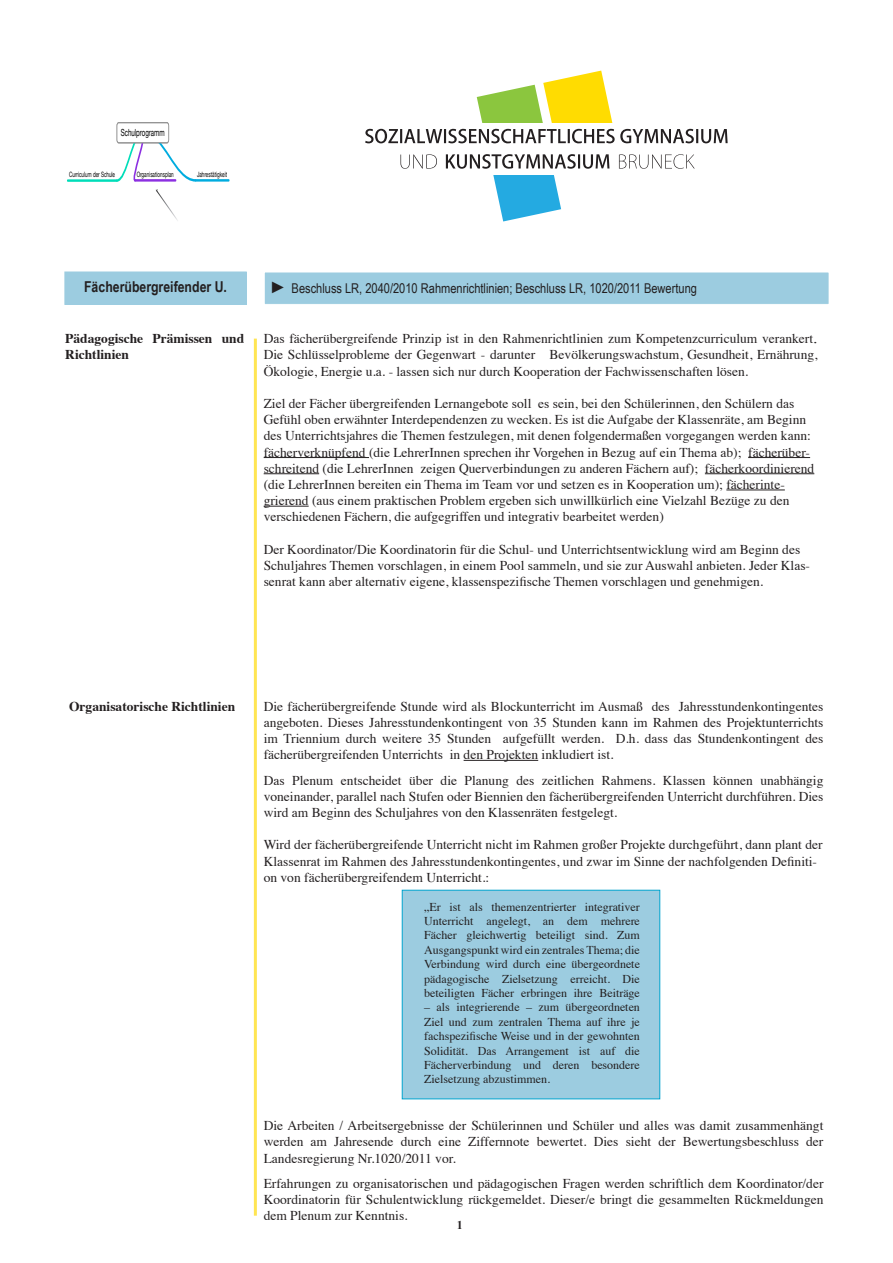
<style>
.page{position:relative;width:893px;height:1263px;background:#fff}
.page>*{position:absolute;margin:0;border:0;box-sizing:border-box;transform-origin:0 0}
.t1{font:700 15px "Arial Narrow";color:#231f20}
.Textfluss{font:13.5px/16.2px "Times";color:#231f20;text-align:justify}
.t2{font:13.5px "Arial Narrow";color:#231f20}
.Textfluss-2{font:700 13.5px/16.2px "Times";color:#231f20}
.Textfluss-3{font:12px/14.4px "Times";color:#231f20;text-align:justify}
.t3{font:700 12px "Times New Roman";color:#231f20}
.t4{font:9.75px "Helvetica Neue";color:#000;scale:.63 1}
.t5{font:7.35px "Helvetica Neue";color:#000;scale:.63 1}
.s1{font-size:16.5px;color:#fff}
.s2{font-family:"Times New Roman";font-size:18px}
</style>
<div class="page">
<hr style="left:254px;top:339px;width:3px;height:877px;background:#ffe553">
<div style="left:65px;top:272px;width:181px;height:32px;background:#9ccce0"></div>
<div style="left:65px;top:272px;width:182px;height:33px;border:1px solid #9ccce0"></div>
<div style="left:264px;top:272px;width:565px;height:32px;background:#9ccce0"></div>
<div style="left:264px;top:272px;width:565px;height:33px;border:1px solid #fff"></div>
<hr style="left:196px;top:179px;width:33px;height:2px;background:#00acdf">
<hr style="left:68px;top:180px;width:49px;height:2px;background:#00ddb9">
<svg style="left:115px;top:122px;width:82px;height:60px"></svg>
<svg style="left:155px;top:189px;width:23px;height:32px"></svg>
<svg style="left:365px;top:71px;width:363px;height:150px"></svg>
<div style="left:402px;top:890px;width:258px;height:209px;background:#9ccce0;border:1px solid #00a3ce"></div>
<hr style="left:264px;top:457px;width:105px;height:1px;background:#231f20">
<hr style="left:748px;top:457px;width:62px;height:1px;background:#231f20">
<hr style="left:264px;top:473px;width:55px;height:1px;background:#231f20">
<hr style="left:705px;top:473px;width:109px;height:1px;background:#231f20">
<hr style="left:726px;top:490px;width:59px;height:1px;background:#231f20">
<hr style="left:264px;top:506px;width:45px;height:1px;background:#231f20">
<hr style="left:464px;top:760px;width:74px;height:1px;background:#231f20">
<p class="t4" style="left:121px;top:126px;width:71px">Schulprogramm</p>
<p class="t5" style="left:69px;top:169px;width:74px">Curriculum der Schule</p>
<p class="t5" style="left:137px;top:169px;width:60px">Organisationsplan</p>
<p class="t5" style="left:197px;top:169px;width:49px">Jahrestätigkeit</p>
<p class="t1" style="left:84px;top:276px;width:144px">Fächerübergreifender U.</p>
<p class="t2" style="left:272px;top:279px;width:426px"><span class="s1">►</span> Beschluss LR, 2040/2010 Rahmenrichtlinien; Beschluss LR, 1020/2011 Bewertung</p>
<p class="Textfluss-2" style="left:65px;top:329px;width:180px">Pädagogische Prämissen und<br>Richtlinien</p>
<p class="Textfluss" style="left:264px;top:329px;width:555px">Das fächerübergreifende Prinzip ist in den Rahmenrichtlinien zum Kompetenzcurriculum verankert<span class="s2">.<br></span>Die Schlüsselprobleme der Gegenwart - darunter Bevölkerungswachstum, Gesundheit, Ernährung, Ökologie, Energie u.a. - lassen sich nur durch Kooperation der Fachwissenschaften lösen.</p>
<p class="Textfluss" style="left:264px;top:394px;width:552px;text-align:left">Ziel der Fächer übergreifenden Lernangebote soll es sein, bei den Schülerinnen, den Schülern das Gefühl oben erwähnter Interdependenzen zu wecken. Es ist die Aufgabe der Klassenräte, am Beginn des Unterrichtsjahres die Themen festzulegen, mit denen folgendermaßen vorgegangen werden kann: fächerverknüpfend (die LehrerInnen sprechen ihr Vorgehen in Bezug auf ein Thema ab); fächerüber&shy;schreitend (die LehrerInnen zeigen Querverbindungen zu anderen Fächern auf); fächerkoordinierend (die LehrerInnen bereiten ein Thema im Team vor und setzen es in Kooperation um); fächerinte&shy;grierend (aus einem praktischen Problem ergeben sich unwillkürlich eine Vielzahl Bezüge zu den verschiedenen Fächern, die aufgegriffen und integrativ bearbeitet werden)</p>
<p class="Textfluss" style="left:264px;top:540px;width:548px;text-align:left">Der Koordinator/Die Koordinatorin für die Schul- und Unterrichtsentwicklung wird am Beginn des<br>Schuljahres Themen vorschlagen, in einem Pool sammeln, und sie zur Auswahl anbieten. Jeder Klas&shy;senrat kann aber alternativ eigene, klassenspezifische Themen vorschlagen und genehmigen.</p>
<p class="Textfluss-2" style="left:69px;top:697px;width:168px">Organisatorische Richtlinien</p>
<p class="Textfluss" style="left:264px;top:697px;width:561px">Die fächerübergreifende Stunde wird als Blockunterricht im Ausmaß des Jahresstundenkontingentes angeboten. Dieses Jahresstundenkontingent von 35 Stunden kann im Rahmen des Projektunterrichts im Triennium durch weitere 35 Stunden aufgefüllt werden. D.h. dass das Stundenkontingent des fächerübergreifenden Unterrichts in den Projekten inkludiert ist.</p>
<p class="Textfluss" style="left:264px;top:771px;width:561px">Das Plenum entscheidet über die Planung des zeitlichen Rahmens. Klassen können unabhängig voneinander, parallel nach Stufen oder Biennien den fächerübergreifenden Unterricht durchführen. Dies wird am Beginn des Schuljahres von den Klassenräten festgelegt.</p>
<p class="Textfluss" style="left:264px;top:835px;width:560px;text-align:left">Wird der fächerübergreifende Unterricht nicht im Rahmen großer Projekte durchgeführt, dann plant der<br>Klassenrat im Rahmen des Jahresstundenkontingentes, und zwar im Sinne der nachfolgenden Definiti&shy;on von fächerübergreifendem Unterricht.:</p>
<p class="Textfluss-3" style="left:424px;top:898px;width:217px">„Er ist als themenzentrierter integrativer Unterricht angelegt, an dem mehrere Fächer gleichwertig beteiligt sind. Zum Ausgangspunkt wird ein zentrales Thema; die Verbindung wird durch eine übergeordnete pädagogische Zielsetzung erreicht. Die beteiligten Fächer erbringen ihre Beiträge</p>
<p class="Textfluss-3" style="left:424px;top:999px;width:217px">– als integrierende – zum übergeordneten Ziel und zum zentralen Thema auf ihre je fachspezifische Weise und in der gewohnten Solidität. Das Arrangement ist auf die Fächerverbindung und deren besondere Zielsetzung abzustimmen.</p>
<p class="Textfluss" style="left:264px;top:1116px;width:561px">Die Arbeiten / Arbeitsergebnisse der Schülerinnen und Schüler und alles was damit zusammenhängt werden am Jahresende durch eine Ziffernnote bewertet. Dies sieht der Bewertungsbeschluss der Landesregierung Nr.1020/2011 vor.</p>
<p class="Textfluss" style="left:264px;top:1174px;width:561px">Erfahrungen zu organisatorischen und pädagogischen Fragen werden schriftlich dem Koordinator/der Koordinatorin für Schulentwicklung rückgemeldet. Dieser/e bringt die gesammelten Rückmeldungen dem Plenum zur Kenntnis.</p>
<p class="t3" style="left:457px;top:1216px;width:7px">1</p>
</div>
